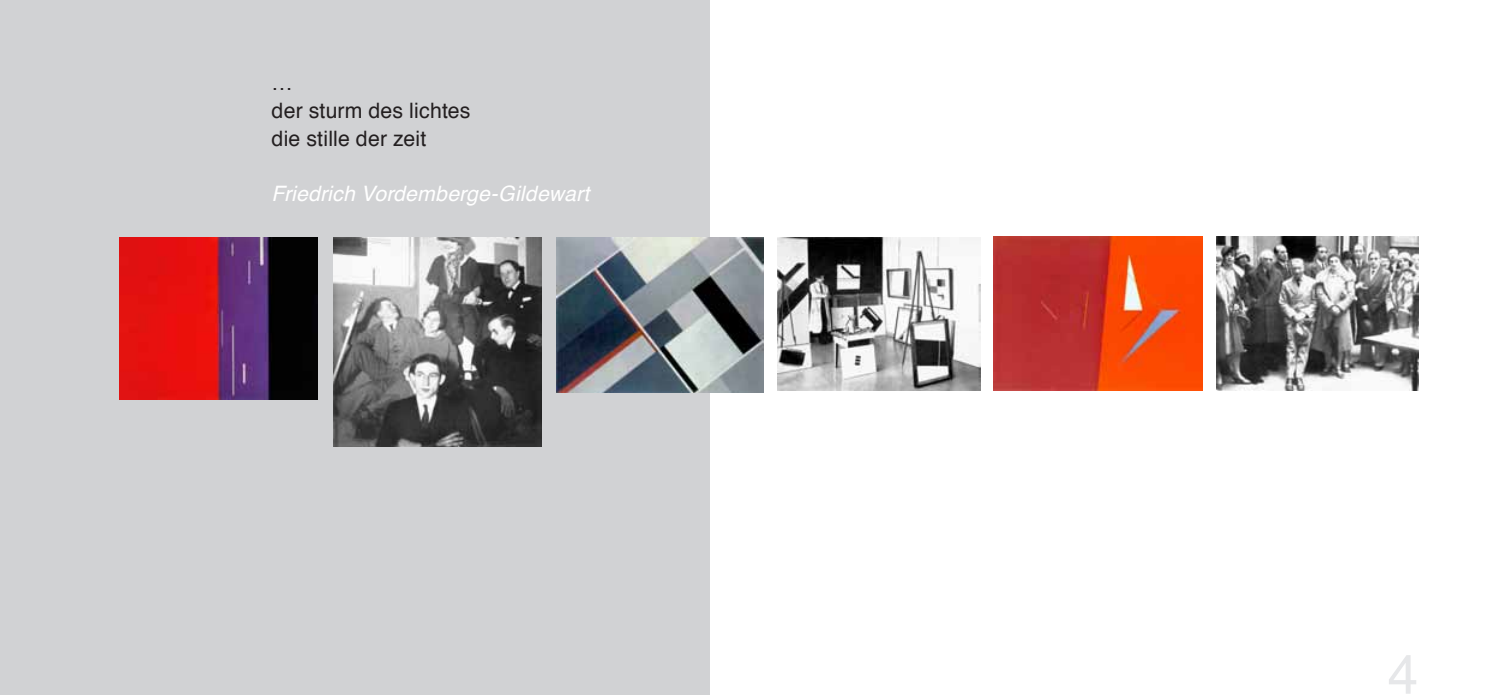
<style>
.page{position:relative;width:1489px;height:695px;background:#fff}
.page>*{position:absolute;margin:0;border:0;box-sizing:border-box;transform-origin:0 0}
.t1{font:55px "Helvetica";color:#e6e7e9}
.t2{font:21.25px/27.5px "Helvetica";letter-spacing:.01em;color:#231f20}
.t3{font:italic 21.25px "Helvetica";letter-spacing:.01em;color:#fff}
</style>
<div class="page">
<div style="left:0;top:0;width:709px;height:694px;background:#d1d2d4"></div>
<img style="left:993px;top:236px;width:209px;height:154px">
<img style="left:119px;top:237px;width:198px;height:162px">
<img style="left:557px;top:237px;width:206px;height:155px">
<img style="left:1216px;top:236px;width:201px;height:154px">
<img style="left:777px;top:237px;width:203px;height:153px">
<img style="left:333px;top:237px;width:208px;height:210px">
<p class="t2" style="left:272px;top:70px;width:200px">…<br>der sturm des lichtes die stille der zeit</p>
<p class="t3" style="left:272px;top:176px;width:319px">Friedrich Vordemberge-Gildewart</p>
<h1 class="t1" style="left:1387px;top:632px;width:32px">4</h1>
</div>
